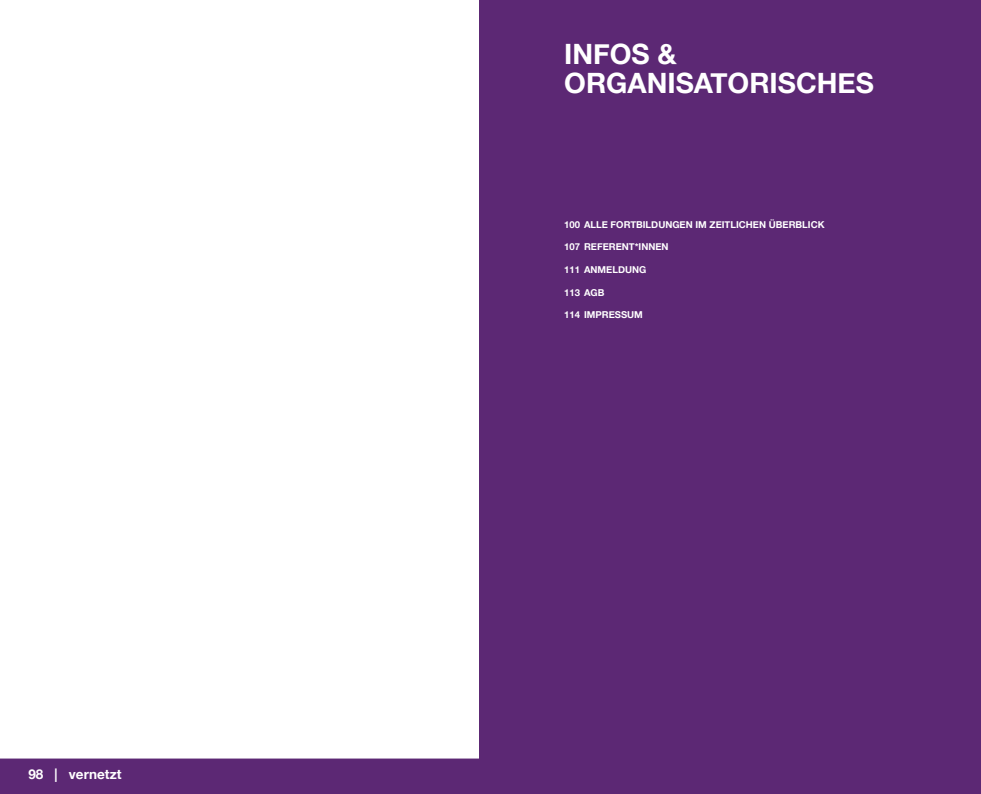
<style>
.page{position:relative;width:981px;height:794px;background:#fff}
.page>*{position:absolute;margin:0;border:0;box-sizing:border-box;transform-origin:0 0}
.t1{font:700 28px/28.3px "Helvetica Neue";color:#fff}
.t2{font:700 13.5px "Helvetica Neue";color:#fff}
.t3{font:700 9.5px "Helvetica Neue";color:#fff}
</style>
<div class="page">
<div style="left:0;top:758px;width:479px;height:36px;background:#5c2874"></div>
<div style="left:479px;top:0;width:502px;height:794px;background:#5c2874"></div>
<h2 class="t2" style="left:14px;top:763px;width:109px">98 98 | vernetzt</h2>
<h1 class="t1" style="left:564px;top:41px;width:311px">INFOS &amp;<br>ORGANISATORISCHES</h1>
<p class="t3" style="left:564px;top:217px;width:262px">100 ALLE FORTBILDUNGEN IM ZEITLICHEN ÜBERBLICK</p>
<p class="t3" style="left:564px;top:239px;width:106px">107 REFERENT*INNEN</p>
<p class="t3" style="left:564px;top:262px;width:84px">111 ANMELDUNG</p>
<p class="t3" style="left:564px;top:285px;width:42px">113 AGB</p>
<p class="t3" style="left:564px;top:307px;width:80px">114 IMPRESSUM</p>
</div>
